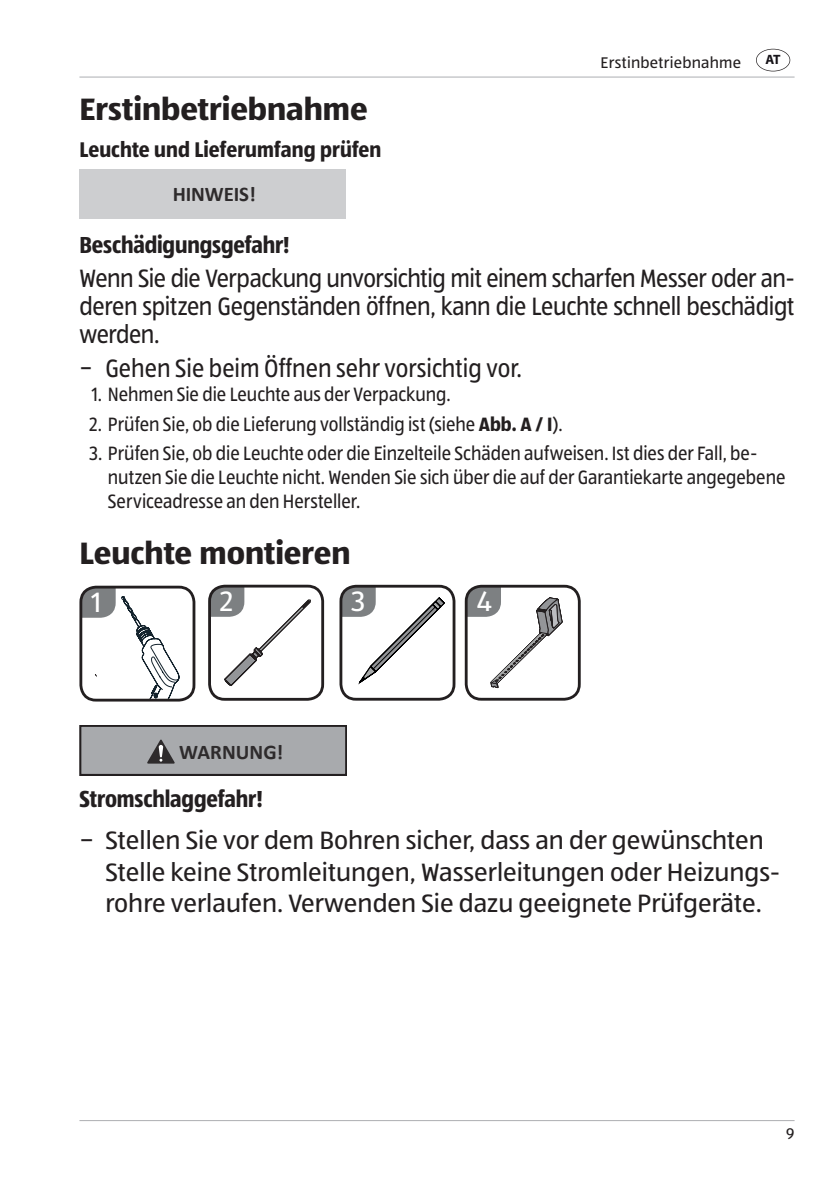
<style>
.page{position:relative;width:840px;height:1191px;background:#fff}
.page>*{position:absolute;margin:0;border:0;box-sizing:border-box;transform-origin:0 0}
.t1{font:700 32px "ALDISUEDOT";color:#231f20}
.t2{font:29px "ALDISUEDOT";color:#fff}
.t3{font:26px/28px "ALDISUEDOT";color:#231f20;text-align:justify;scale:.9 1}
.t4{font:26px/31.2px "ALDISUEDOT";color:#231f20}
.t5{font:700 24px "ALDISUEDOT";letter-spacing:-.005em;color:#231f20;scale:.87 1}
.t6{font:700 22px "ALDISUEDOT";letter-spacing:.005em;color:#231f20;scale:.9 1}
.t7{font:700 20.8px "Calibri";letter-spacing:-.005em;color:#2e2b2c}
.t8{font:20px/24px "ALDISUEDOT";letter-spacing:-.005em;color:#231f20;scale:.9 1}
.t9{font:16px "ALDISUEDOT";letter-spacing:.015em;color:#231f20}
.t10{font:700 13.6px "Myriad Pro";color:#171419}
.s1{font-weight:700}
</style>
<div class="page">
<hr style="left:79px;top:77px;width:715px;height:1px;background:#adaeb2">
<hr style="left:79px;top:1120px;width:715px;height:1px;background:#adaeb2">
<svg style="left:770px;top:48px;width:21px;height:16px"></svg>
<svg style="left:756px;top:49px;width:33px;height:22px"></svg>
<div style="left:79px;top:169px;width:267px;height:50px;background:#cdced0"></div>
<div style="left:80px;top:726px;width:266px;height:49px;background:#a8aaad"></div>
<div style="left:79px;top:725px;width:267px;height:50px;border:2px solid #231f20"></div>
<svg style="left:147px;top:739px;width:28px;height:24px"></svg>
<svg style="left:83px;top:589px;width:96px;height:112px"></svg>
<div style="left:79px;top:585px;width:116px;height:116px;border:3px solid #231f20;border-radius:15px"></div>
<svg style="left:210px;top:586px;width:100px;height:100px"></svg>
<div style="left:208px;top:585px;width:116px;height:115px;border:3px solid #231f20;border-radius:15px"></div>
<svg style="left:343px;top:589px;width:101px;height:94px"></svg>
<div style="left:339px;top:585px;width:116px;height:115px;border:3px solid #231f20;border-radius:15px"></div>
<svg style="left:468px;top:589px;width:94px;height:98px"></svg>
<div style="left:464px;top:585px;width:116px;height:115px;border:3px solid #231f20;border-radius:15px"></div>
<p class="t9" style="left:600px;top:52px;width:142px">Erstinbetriebnahme</p>
<p class="t10" style="left:765px;top:51px;width:17px">AT</p>
<h1 class="t1" style="left:79px;top:88px;width:289px">Erstinbetriebnahme</h1>
<p class="t6" style="left:79px;top:135px;width:336px">Leuchte und Lieferumfang prüfen</p>
<p class="t7" style="left:173px;top:181px;width:84px">HINWEIS!</p>
<p class="t5" style="left:79px;top:229px;width:243px">Beschädigungsgefahr!</p>
<h3 class="t3" style="left:79px;top:264px;width:795px">Wenn Sie die Verpackung unvorsichtig mit einem scharfen Messer oder an&shy;deren spitzen Gegenständen öffnen, kann die Leuchte schnell beschädigt werden.</h3>
<h3 class="t3" style="left:79px;top:353px;width:493px">− Gehen Sie beim Öffnen sehr vorsichtig vor.</h3>
<p class="t8" style="left:92px;top:381px;width:400px">1. Nehmen Sie die Leuchte aus der Verpackung.</p>
<p class="t8" style="left:90px;top:411px;width:526px">2. Prüfen Sie, ob die Lieferung vollständig ist (siehe <span class="s1">Abb. A / I</span>).</p>
<p class="t8" style="left:108px;top:441px;width:754px;text-indent:-18px">3. Prüfen Sie, ob die Leuchte oder die Einzelteile Schäden aufweisen. Ist dies der Fall, be&shy;nutzen Sie die Leuchte nicht. Wenden Sie sich über die auf der Garantiekarte angegebene<br>Serviceadresse an den Hersteller.</p>
<h1 class="t1" style="left:79px;top:531px;width:272px">Leuchte montieren</h1>
<h2 class="t2" style="left:91px;top:583px;width:11px">1</h2>
<h2 class="t2" style="left:220px;top:583px;width:15px">2</h2>
<h2 class="t2" style="left:351px;top:583px;width:15px">3</h2>
<h2 class="t2" style="left:476px;top:583px;width:16px">4</h2>
<p class="t7" style="left:179px;top:739px;width:106px">WARNUNG!</p>
<p class="t5" style="left:79px;top:782px;width:212px">Stromschlaggefahr!</p>
<h3 class="t4" style="left:105px;top:824px;width:675px;text-indent:-26px">− Stellen Sie vor dem Bohren sicher, dass an der gewünschten<br>Stelle keine Stromleitungen, Wasserleitungen oder Heizungs&shy;rohre verlaufen. Verwenden Sie dazu geeignete Prüfgeräte.</h3>
<p class="t9" style="left:785px;top:1123px;width:10px">9</p>
</div>
